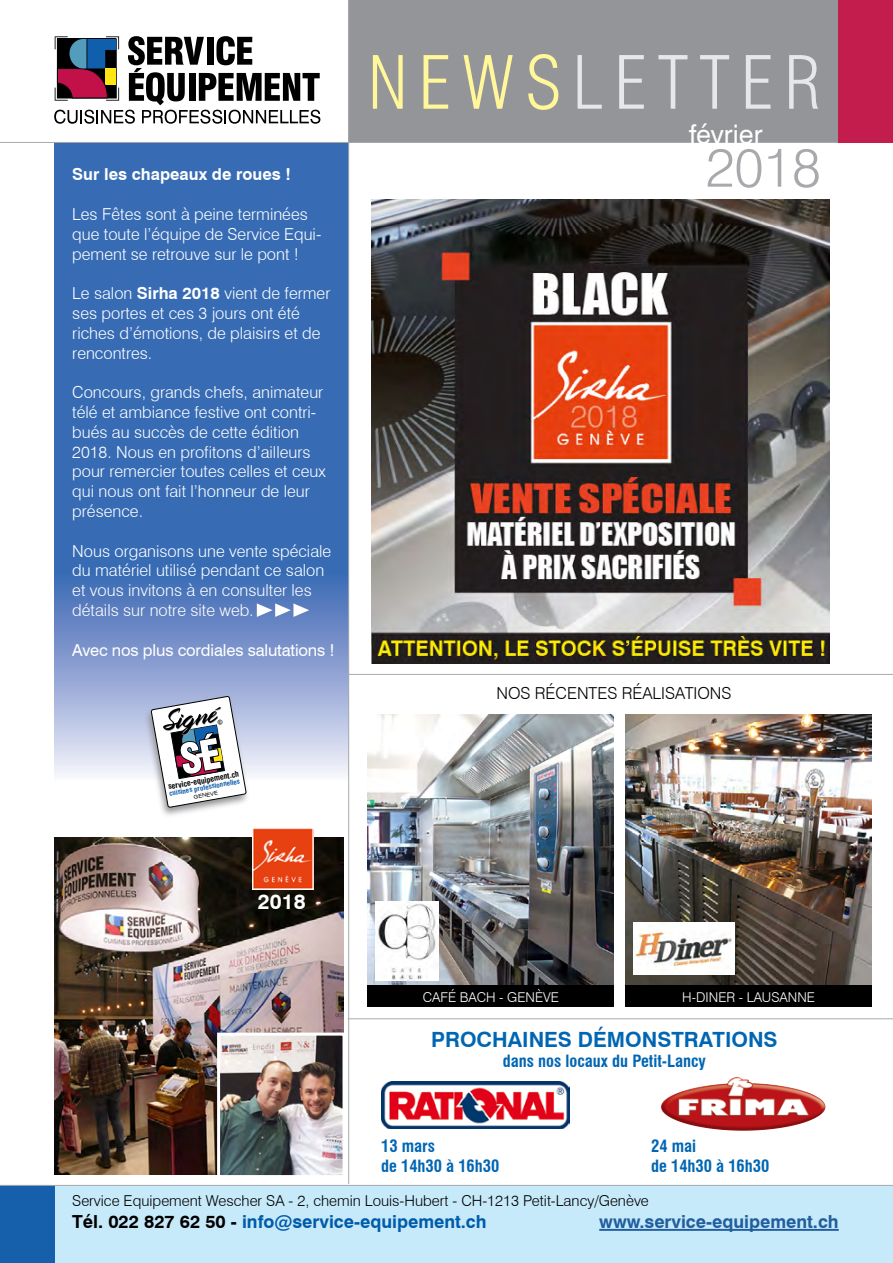
<style>
.page{position:relative;width:893px;height:1263px;background:#fff}
.page>*{position:absolute;margin:0;border:0;box-sizing:border-box;transform-origin:0 0}
.t1{font:300 condensed 72px "Swiss 721 BT";letter-spacing:.15em;color:#e6e7e8}
.t2{font:300 54px "Swiss 721 BT";color:#a7a9ac}
.t3{font:27px "Swiss 721 BT";color:#fff}
.t4{font:700 21px "Swiss 721 BT";color:#0066b3}
.t5{font:700 21px "Swiss 721 BT";color:#fff}
.t6{font:700 18px "Swiss 721 BT";color:#005baa}
.t7{font:700 18px "Swiss 721 BT";color:#215e9e}
.t8{font:300 16.5px/19.8px "Swiss 721 BT";color:#fff}
.t9{font:700 condensed 16.5px/19.8px "Swiss 721 BT";color:#0066b3}
.t10{font:16.5px "Swiss 721 BT";letter-spacing:-.01em;color:#fff}
.t11{font:300 16.5px "Swiss 721 BT";color:#000}
.t12{font:700 16.5px "Swiss 721 BT";color:#fff}
.t13{font:300 15px "Swiss 721 BT";color:#000}
.t14{font:300 13.5px "Swiss 721 BT";color:#fff}
.t15{font:700 condensed 7.95px "Swiss 721 BT";color:#000}
.t16{font:700 condensed 6.9px "Swiss 721 BT";color:#105fad}
.t17{font:expanded 5.25px "Swiss 721 BT";color:#000}
.s1{font-weight:700}
.s2{color:#fff799}
.s3{color:#000}
</style>
<div class="page">
<svg style="left:54px;top:143px;width:294px;height:687px;background:#527ebe"></svg>
<div style="left:54px;top:1185px;width:839px;height:78px;background:#c7eafa"></div>
<div style="left:349px;top:0;width:490px;height:142px;background:#939598"></div>
<svg style="left:54px;top:36px;width:266px;height:88px"></svg>
<hr style="left:0;top:142px;width:893px;height:1px;background:#a7a9ac">
<hr style="left:348px;top:0;width:1px;height:1184px;background:#a7a9ac">
<div style="left:839px;top:0;width:54px;height:142px;background:#c31d4d"></div>
<hr style="left:348px;top:674px;width:545px;height:1px;background:#a7a9ac">
<hr style="left:348px;top:1018px;width:545px;height:1px;background:#a7a9ac">
<div style="left:0;top:1185px;width:54px;height:78px;background:#1660ab"></div>
<hr style="left:599px;top:1229px;width:240px;height:2px;background:#215e9e">
<hr style="left:0;top:1185px;width:893px;height:1px;background:#a7a9ac">
<img style="left:54px;top:837px;width:289px;height:338px">
<img style="left:381px;top:1081px;width:188px;height:47px">
<img style="left:712px;top:1077px;width:24px;height:8px">
<img style="left:112px;top:664px;width:153px;height:162px">
<img style="left:372px;top:199px;width:457px;height:464px">
<img style="left:252px;top:828px;width:61px;height:61px">
<svg style="left:257px;top:603px;width:52px;height:14px"></svg>
<img style="left:221px;top:1036px;width:121px;height:138px">
<div style="left:217px;top:1032px;width:129px;height:146px;border:3px solid #fff"></div>
<img style="left:368px;top:714px;width:246px;height:271px">
<img style="left:626px;top:714px;width:246px;height:271px">
<div style="left:368px;top:985px;width:246px;height:21px;background:#000"></div>
<div style="left:626px;top:985px;width:246px;height:21px;background:#000"></div>
<img style="left:376px;top:901px;width:62px;height:80px">
<img style="left:634px;top:922px;width:101px;height:52px">
<svg style="left:151px;top:696px;width:95px;height:111px"></svg>
<p class="t12" style="left:72px;top:164px;width:220px">Sur les chapeaux de roues !</p>
<p class="t8" style="left:72px;top:204px;width:251px">Les Fêtes sont à peine terminées que toute l’équipe de Service Equi&shy;pement se retrouve sur le pont !</p>
<p class="t8" style="left:72px;top:283px;width:260px">Le salon <span class="s1">Sirha 2018</span> vient de fermer ses portes et ces 3 jours ont été riches d’émotions, de plaisirs et de rencontres.</p>
<p class="t8" style="left:72px;top:382px;width:255px">Concours, grands chefs, animateur télé et ambiance festive ont contri&shy;bués au succès de cette édition<br>2018. Nous en profitons d’ailleurs pour remercier toutes celles et ceux qui nous ont fait l’honneur de leur présence.</p>
<p class="t8" style="left:72px;top:541px;width:261px">Nous organisons une vente spéciale du matériel utilisé pendant ce salon et vous invitons à en consulter les détails sur notre site web.</p>
<p class="t10" style="left:72px;top:640px;width:264px">Avec nos plus cordiales salutations !</p>
<p class="t15" style="left:167px;top:782px;width:73px;rotate:-10deg">service-equipement.ch</p>
<p class="t16" style="left:169px;top:789px;width:73px;rotate:-10deg">cuisines professionnelles</p>
<p class="t17" style="left:193px;top:794px;width:26px;rotate:-10deg">GENÈVE</p>
<p class="t5" style="left:258px;top:889px;width:49px">2018</p>
<h1 class="t1" style="left:368px;top:39px;width:455px"><span class="s2">NEWS</span>LETTER</h1>
<h3 class="t3" style="left:689px;top:118px;width:75px">février</h3>
<h2 class="t2" style="left:706px;top:135px;width:116px">2018</h2>
<p class="t11" style="left:496px;top:683px;width:237px">NOS RÉCENTES RÉALISATIONS</p>
<p class="t14" style="left:423px;top:989px;width:138px">CAFÉ BACH - GENÈVE</p>
<p class="t14" style="left:682px;top:989px;width:134px">H-DINER - LAUSANNE</p>
<p class="t4" style="left:431px;top:1027px;width:348px">PROCHAINES DÉMONSTRATIONS</p>
<p class="t9" style="left:503px;top:1051px;width:205px">dans nos locaux du Petit-Lancy</p>
<p class="t9" style="left:381px;top:1136px;width:120px">13 mars<br>de 14h30 à 16h30</p>
<p class="t9" style="left:651px;top:1136px;width:120px">24 mai<br>de 14h30 à 16h30</p>
<p class="t13" style="left:72px;top:1192px;width:578px">Service Equipement Wescher SA - 2, chemin Louis-Hubert - CH-1213 Petit-Lancy/Genève</p>
<p class="t6" style="left:72px;top:1210px;width:416px"><span class="s3">Tél. 022 827 62 50 -</span> info@service-equipement.ch</p>
<p class="t7" style="left:599px;top:1210px;width:241px">www.service-equipement.ch</p>
</div>
